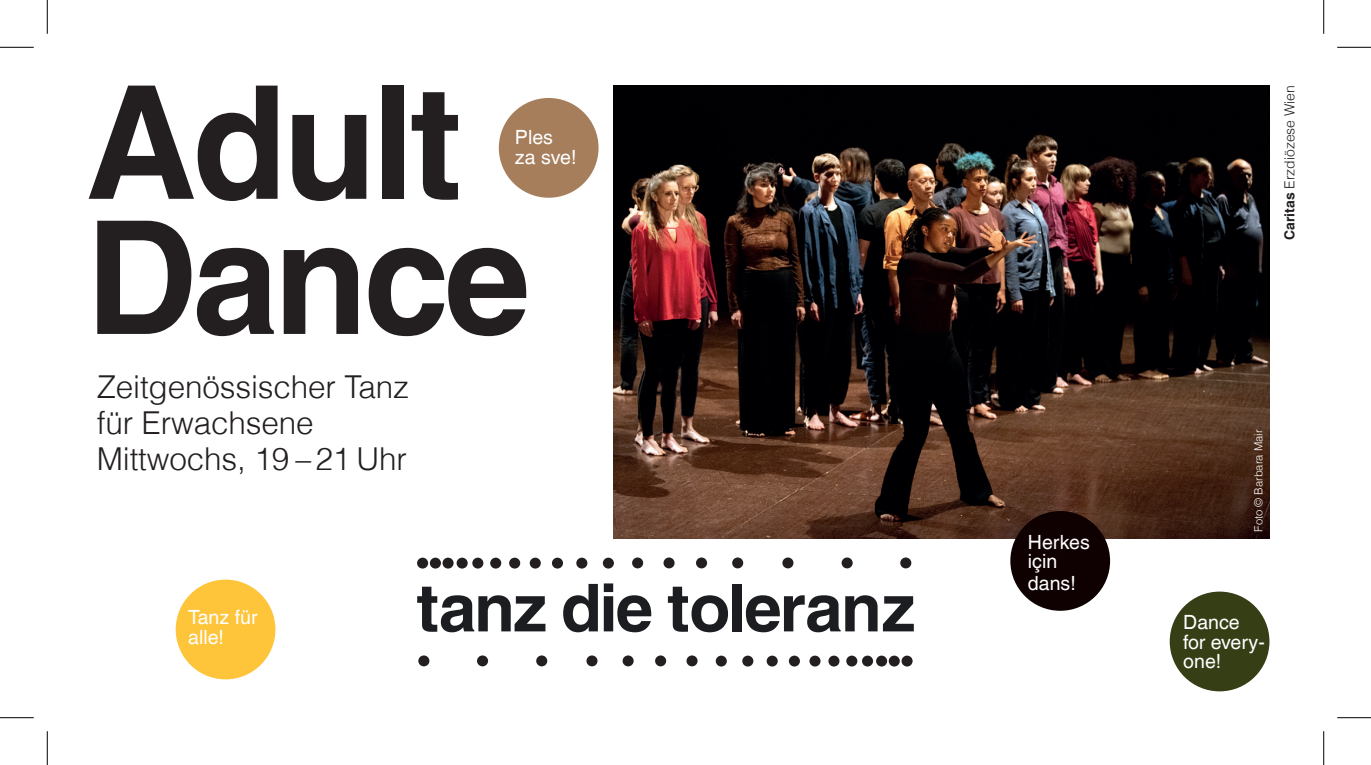
<style>
.page{position:relative;width:1371px;height:765px;background:#fff}
.page>*{position:absolute;margin:0;border:0;box-sizing:border-box;transform-origin:0 0}
.t1{font:700 157.5px/135px "Helvetica LT Com";letter-spacing:-.03em;color:#231f20}
.t2{font:300 31.5px/36px "Helvetica LT Com";letter-spacing:-.005em;color:#231f20}
.t3{font:19.57px/19.6px "Helvetica LT Com";color:#fff}
.t4{font:300 13.95px "Helvetica LT Com";color:#231f20}
.t5{font:300 11.25px "Helvetica LT Com";letter-spacing:-.005em;color:#fff}
.s1{font-weight:700}
</style>
<div class="page">
<img style="left:613px;top:86px;width:656px;height:452px">
<svg style="left:417px;top:586px;width:128px;height:46px"></svg>
<svg style="left:563px;top:583px;width:88px;height:49px"></svg>
<svg style="left:667px;top:586px;width:61px;height:46px"></svg>
<div style="left:732px;top:583px;width:9px;height:48px;background:#1b1d20"></div>
<svg style="left:745px;top:595px;width:168px;height:37px"></svg>
<div style="left:418px;top:655px;width:11px;height:11px;background:#231f20;border-radius:50%"></div>
<div style="left:477px;top:655px;width:11px;height:11px;background:#231f20;border-radius:50%"></div>
<div style="left:536px;top:655px;width:11px;height:11px;background:#231f20;border-radius:50%"></div>
<div style="left:586px;top:655px;width:11px;height:11px;background:#231f20;border-radius:50%"></div>
<div style="left:622px;top:655px;width:11px;height:11px;background:#231f20;border-radius:50%"></div>
<div style="left:655px;top:655px;width:11px;height:11px;background:#231f20;border-radius:50%"></div>
<div style="left:686px;top:655px;width:11px;height:11px;background:#231f20;border-radius:50%"></div>
<div style="left:715px;top:655px;width:11px;height:11px;background:#231f20;border-radius:50%"></div>
<div style="left:742px;top:655px;width:11px;height:11px;background:#231f20;border-radius:50%"></div>
<div style="left:766px;top:655px;width:11px;height:11px;background:#231f20;border-radius:50%"></div>
<div style="left:788px;top:655px;width:11px;height:11px;background:#231f20;border-radius:50%"></div>
<div style="left:809px;top:655px;width:11px;height:11px;background:#231f20;border-radius:50%"></div>
<div style="left:828px;top:655px;width:11px;height:11px;background:#231f20;border-radius:50%"></div>
<div style="left:846px;top:655px;width:11px;height:11px;background:#231f20;border-radius:50%"></div>
<svg style="left:861px;top:655px;width:12px;height:11px"></svg>
<div style="left:876px;top:655px;width:11px;height:11px;background:#231f20;border-radius:50%"></div>
<div style="left:888px;top:655px;width:11px;height:11px;background:#231f20;border-radius:50%"></div>
<div style="left:901px;top:655px;width:11px;height:11px;background:#231f20;border-radius:50%"></div>
<div style="left:900px;top:557px;width:11px;height:11px;background:#231f20;border-radius:50%"></div>
<div style="left:841px;top:557px;width:11px;height:11px;background:#231f20;border-radius:50%"></div>
<div style="left:782px;top:557px;width:11px;height:11px;background:#231f20;border-radius:50%"></div>
<div style="left:732px;top:557px;width:11px;height:11px;background:#231f20;border-radius:50%"></div>
<div style="left:696px;top:557px;width:11px;height:11px;background:#231f20;border-radius:50%"></div>
<div style="left:663px;top:557px;width:11px;height:11px;background:#231f20;border-radius:50%"></div>
<div style="left:632px;top:557px;width:11px;height:11px;background:#231f20;border-radius:50%"></div>
<svg style="left:602px;top:557px;width:12px;height:11px"></svg>
<div style="left:576px;top:557px;width:11px;height:11px;background:#231f20;border-radius:50%"></div>
<div style="left:552px;top:557px;width:11px;height:11px;background:#231f20;border-radius:50%"></div>
<div style="left:529px;top:557px;width:11px;height:11px;background:#231f20;border-radius:50%"></div>
<div style="left:509px;top:557px;width:11px;height:11px;background:#231f20;border-radius:50%"></div>
<div style="left:490px;top:557px;width:11px;height:11px;background:#231f20;border-radius:50%"></div>
<div style="left:472px;top:557px;width:11px;height:11px;background:#231f20;border-radius:50%"></div>
<div style="left:456px;top:557px;width:11px;height:11px;background:#231f20;border-radius:50%"></div>
<div style="left:442px;top:557px;width:11px;height:11px;background:#231f20;border-radius:50%"></div>
<div style="left:430px;top:557px;width:11px;height:11px;background:#231f20;border-radius:50%"></div>
<div style="left:417px;top:557px;width:11px;height:11px;background:#231f20;border-radius:50%"></div>
<div style="left:1010px;top:510px;width:99px;height:100px;background:#0f0102;border-radius:50%"></div>
<div style="left:176px;top:579px;width:99px;height:100px;background:#fec53a;border-radius:50%"></div>
<div style="left:1169px;top:591px;width:100px;height:100px;background:#353e15;border-radius:50%"></div>
<div style="left:498px;top:98px;width:100px;height:100px;background:#a77e5c;border-radius:50%"></div>
<hr style="left:0;top:47px;width:34px;height:1px;background:#000">
<hr style="left:1336px;top:47px;width:34px;height:1px;background:#000">
<hr style="left:0;top:717px;width:34px;height:1px;background:#000">
<hr style="left:1336px;top:717px;width:34px;height:1px;background:#000">
<hr style="left:47px;top:0;width:1px;height:34px;background:#000">
<hr style="left:47px;top:730px;width:1px;height:34px;background:#000">
<hr style="left:1322px;top:0;width:1px;height:34px;background:#000">
<hr style="left:1322px;top:730px;width:1px;height:34px;background:#000">
<h1 class="t1" style="left:86px;top:76px;width:446px">Adult<br>Dance</h1>
<h2 class="t2" style="left:97px;top:368px;width:313px">Zeitgenössischer Tanz für Erwachsene<br>Mittwochs, 19 – 21 Uhr</h2>
<p class="t3" style="left:515px;top:127px;width:63px">Ples za sve!</p>
<p class="t3" style="left:1027px;top:531px;width:63px">Herkes için</p>
<p class="t3" style="left:1027px;top:573px;width:49px">dans!</p>
<p class="t5" style="left:1251px;top:531px;width:103px;rotate:-90deg">Foto © Barbara Mair</p>
<p class="t3" style="left:188px;top:607px;width:71px">Tanz für alle!</p>
<p class="t3" style="left:1182px;top:612px;width:83px">Dance for every&shy;one!</p>
<p class="t4" style="left:1280px;top:240px;width:156px;rotate:-90deg"><span class="s1">Caritas</span> Erzdiözese Wien</p>
</div>
